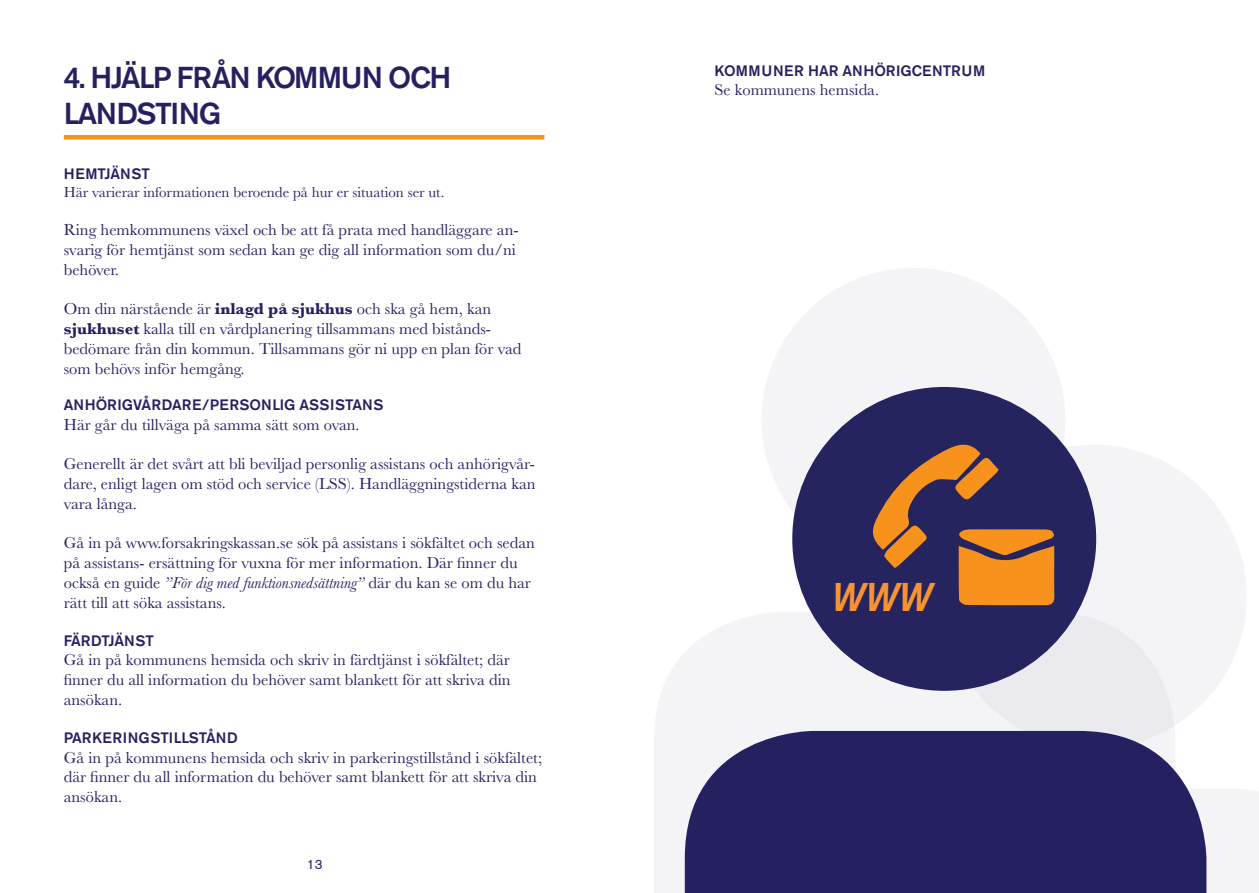
<style>
.page{position:relative;width:1259px;height:893px;background:#fff}
.page>*{position:absolute;margin:0;border:0;box-sizing:border-box;transform-origin:0 0}
.t1{font:italic 500 39.75px "Akzidenz Grotesk BE";color:#f79332}
.t2{font:500 30px/36px "Akzidenz Grotesk BE";letter-spacing:-.05em;color:#252161}
.t3{font:16.5px/19.8px "Baskerville";color:#252161}
.t4{font:500 15px "Akzidenz Grotesk BE";color:#252161}
.t5{font:15px "Baskerville";color:#252161}
.t6{font:13.5px "Akzidenz Grotesk BE";color:#26245f}
.s1{font-weight:700}
.s2{font-style:italic}
</style>
<div class="page">
<div style="left:943px;top:445px;width:303px;height:303px;background:#f4f4f7;border-radius:50%"></div>
<div style="left:1206px;top:789px;width:53px;height:104px;background:#f4f4f7"></div>
<div style="left:761px;top:268px;width:304px;height:304px;background:#f4f4f7;border-radius:50%"></div>
<svg style="left:654px;top:612px;width:521px;height:281px;fill:#f4f4f7"></svg>
<div style="left:792px;top:387px;width:304px;height:304px;background:#26245f;border-radius:50%"></div>
<div style="left:64px;top:135px;width:480px;height:5px;background:#f7931d"></div>
<svg style="left:873px;top:444px;width:181px;height:161px"></svg>
<svg style="left:685px;top:731px;width:521px;height:162px;background:#35316c"></svg>
<h2 class="t2" style="left:64px;top:59px;width:389px">4. HJÄLP FRÅN KOMMUN OCH<br>LANDSTING</h2>
<p class="t4" style="left:64px;top:165px;width:87px">HEMTJÄNST</p>
<p class="t5" style="left:64px;top:184px;width:382px">Här varierar informationen beroende på hur er situation ser ut.</p>
<p class="t3" style="left:64px;top:220px;width:456px">Ring hemkommunens växel och be att få prata med handläggare an&shy;svarig för hemtjänst som sedan kan ge dig all information som du/ni behöver.</p>
<p class="t3" style="left:64px;top:299px;width:459px">Om din närstående är <span class="s1">inlagd på sjukhus</span> och ska gå hem, kan <span class="s1">sjukhuset</span> kalla till en vårdplanering tillsammans med bistånds&shy;bedömare från din kommun. Tillsammans gör ni upp en plan för vad som behövs inför hemgång.</p>
<p class="t4" style="left:64px;top:395px;width:321px">ANHÖRIGVÅRDARE/PERSONLIG ASSISTANS</p>
<p class="t3" style="left:64px;top:414px;width:297px">Här går du tillväga på samma sätt som ovan.</p>
<p class="t3" style="left:64px;top:454px;width:473px;text-align:justify">Generellt är det svårt att bli beviljad personlig assistans och anhörigvår&shy;dare, enligt lagen om stöd och service (LSS). Handläggningstiderna kan vara långa.</p>
<p class="t3" style="left:64px;top:533px;width:472px">Gå in på www.forsakringskassan.se sök på assistans i sökfältet och sedan på assistans- ersättning för vuxna för mer information. Där finner du också en guide <span class="s2">”För dig med funktionsnedsättning”</span> där du kan se om du har rätt till att söka assistans.</p>
<p class="t4" style="left:64px;top:631px;width:92px">FÄRDTJÄNST</p>
<p class="t3" style="left:64px;top:650px;width:448px;text-align:justify">Gå in på kommunens hemsida och skriv in färdtjänst i sökfältet; där finner du all information du behöver samt blankett för att skriva din ansökan.</p>
<p class="t4" style="left:64px;top:728px;width:175px">PARKERINGSTILLSTÅND</p>
<p class="t3" style="left:64px;top:747px;width:480px">Gå in på kommunens hemsida och skriv in parkeringstillstånd i sökfältet; där finner du all information du behöver samt blankett för att skriva din ansökan.</p>
<p class="t6" style="left:307px;top:856px;width:17px">13</p>
<p class="t4" style="left:714px;top:61px;width:272px">KOMMUNER HAR ANHÖRIGCENTRUM</p>
<p class="t3" style="left:714px;top:80px;width:166px">Se kommunens hemsida.</p>
<h1 class="t1" style="left:831px;top:575px;width:102px">WWW</h1>
</div>
